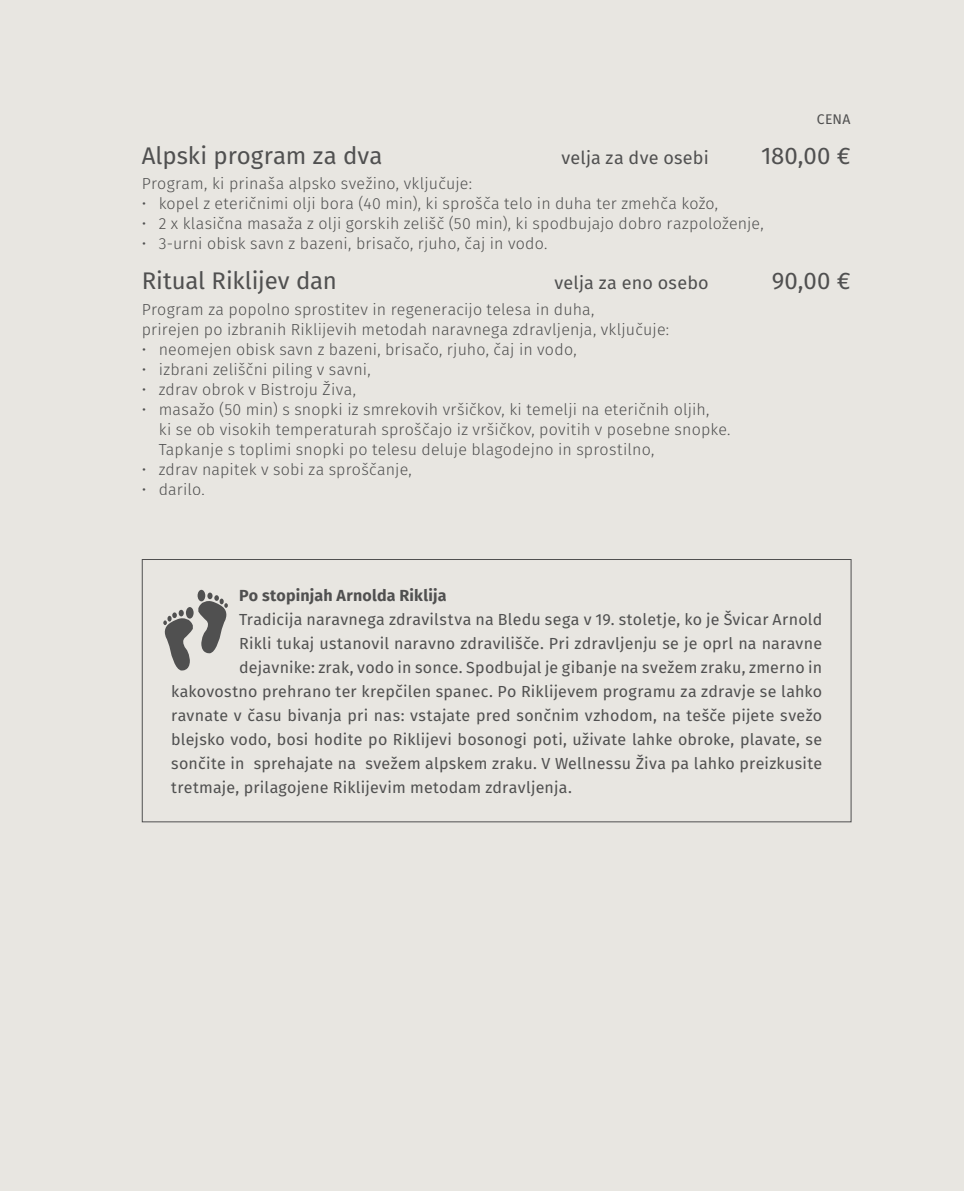
<style>
.page{position:relative;width:964px;height:1191px;background:#e8e6e1}
.page>*{position:absolute;margin:0;border:0;box-sizing:border-box;transform-origin:0 0}
.t1{font:24px "Fira Sans";color:#58595b}
.t2{font:18px "Fira Sans";letter-spacing:.01em;color:#58595b}
.t3{font:300 16px/20px "Fira Sans";letter-spacing:.01em;color:#58595b}
.t4{font:16px "Fira Sans";letter-spacing:.015em;color:#58595b}
.t5{font:700 16px "Fira Sans";letter-spacing:.01em;color:#58595b}
.t6{font:14px "Fira Sans";color:#58595b}
</style>
<div class="page">
<div style="left:142px;top:559px;width:709px;height:263px;border:1px solid #58595b"></div>
<svg style="left:163px;top:595px;width:65px;height:76px"></svg>
<svg style="left:207px;top:592px;width:6px;height:7px"></svg>
<div style="left:198px;top:590px;width:7px;height:11px;background:#505050;border-radius:50%"></div>
<p class="t6" style="left:817px;top:110px;width:35px">CENA</p>
<h1 class="t1" style="left:142px;top:139px;width:242px">Alpski program za dva</h1>
<p class="t2" style="left:561px;top:145px;width:149px">velja za dve osebi</p>
<h1 class="t1" style="left:761px;top:139px;width:91px">180,00 €</h1>
<p class="t3" style="left:142px;top:175px;width:332px">Program, ki prinaša alpsko svežino, vključuje:</p>
<p class="t3" style="left:142px;top:195px;width:578px">• kopel z eteričnimi olji bora (40 min), ki sprošča telo in duha ter zmehča kožo,</p>
<p class="t3" style="left:142px;top:215px;width:623px">• 2 x klasična masaža z olji gorskih zelišč (50 min), ki spodbujajo dobro razpoloženje,</p>
<p class="t3" style="left:142px;top:235px;width:407px">• 3-urni obisk savn z bazeni, brisačo, rjuho, čaj in vodo.</p>
<h1 class="t1" style="left:142px;top:264px;width:197px">Ritual Riklijev dan</h1>
<p class="t2" style="left:554px;top:270px;width:156px">velja za eno osebo</p>
<h1 class="t1" style="left:772px;top:264px;width:80px">90,00 €</h1>
<p class="t3" style="left:142px;top:300px;width:529px">Program za popolno sprostitev in regeneracijo telesa in duha,<br>prirejen po izbranih Riklijevih metodah naravnega zdravljenja, vključuje:</p>
<p class="t3" style="left:142px;top:340px;width:436px">• neomejen obisk savn z bazeni, brisačo, rjuho, čaj in vodo,</p>
<p class="t3" style="left:142px;top:360px;width:230px">• izbrani zeliščni piling v savni,</p>
<p class="t3" style="left:142px;top:380px;width:216px">• zdrav obrok v Bistroju Živa,</p>
<p class="t3" style="left:159px;top:400px;width:573px;text-indent:-17px">• masažo (50 min) s snopki iz smrekovih vršičkov, ki temelji na eteričnih oljih,<br>ki se ob visokih temperaturah sproščajo iz vršičkov, povitih v posebne snopke.<br>Tapkanje s toplimi snopki po telesu deluje blagodejno in sprostilno,</p>
<p class="t3" style="left:142px;top:460px;width:272px">• zdrav napitek v sobi za sproščanje,</p>
<p class="t3" style="left:142px;top:480px;width:65px">• darilo.</p>
<p class="t5" style="left:239px;top:584px;width:209px">Po stopinjah Arnolda Riklija</p>
<p class="t4" style="left:239px;top:608px;width:584px">Tradicija naravnega zdravilstva na Bledu sega v 19. stoletje, ko je Švicar Arnold</p>
<p class="t4" style="left:239px;top:632px;width:584px">Rikli tukaj ustanovil naravno zdravilišče. Pri zdravljenju se je oprl na naravne</p>
<p class="t4" style="left:239px;top:656px;width:584px">dejavnike: zrak, vodo in sonce. Spodbujal je gibanje na svežem zraku, zmerno in</p>
<p class="t4" style="left:171px;top:680px;width:652px">kakovostno prehrano ter krepčilen spanec. Po Riklijevem programu za zdravje se lahko</p>
<p class="t4" style="left:171px;top:704px;width:652px">ravnate v času bivanja pri nas: vstajate pred sončnim vzhodom, na tešče pijete svežo</p>
<p class="t4" style="left:171px;top:728px;width:652px">blejsko vodo, bosi hodite po Riklijevi bosonogi poti, uživate lahke obroke, plavate, se</p>
<p class="t4" style="left:171px;top:752px;width:652px">sončite in sprehajate na svežem alpskem zraku. V Wellnessu Živa pa lahko preizkusite</p>
<p class="t4" style="left:171px;top:776px;width:402px">tretmaje, prilagojene Riklijevim metodam zdravljenja.</p>
</div>
